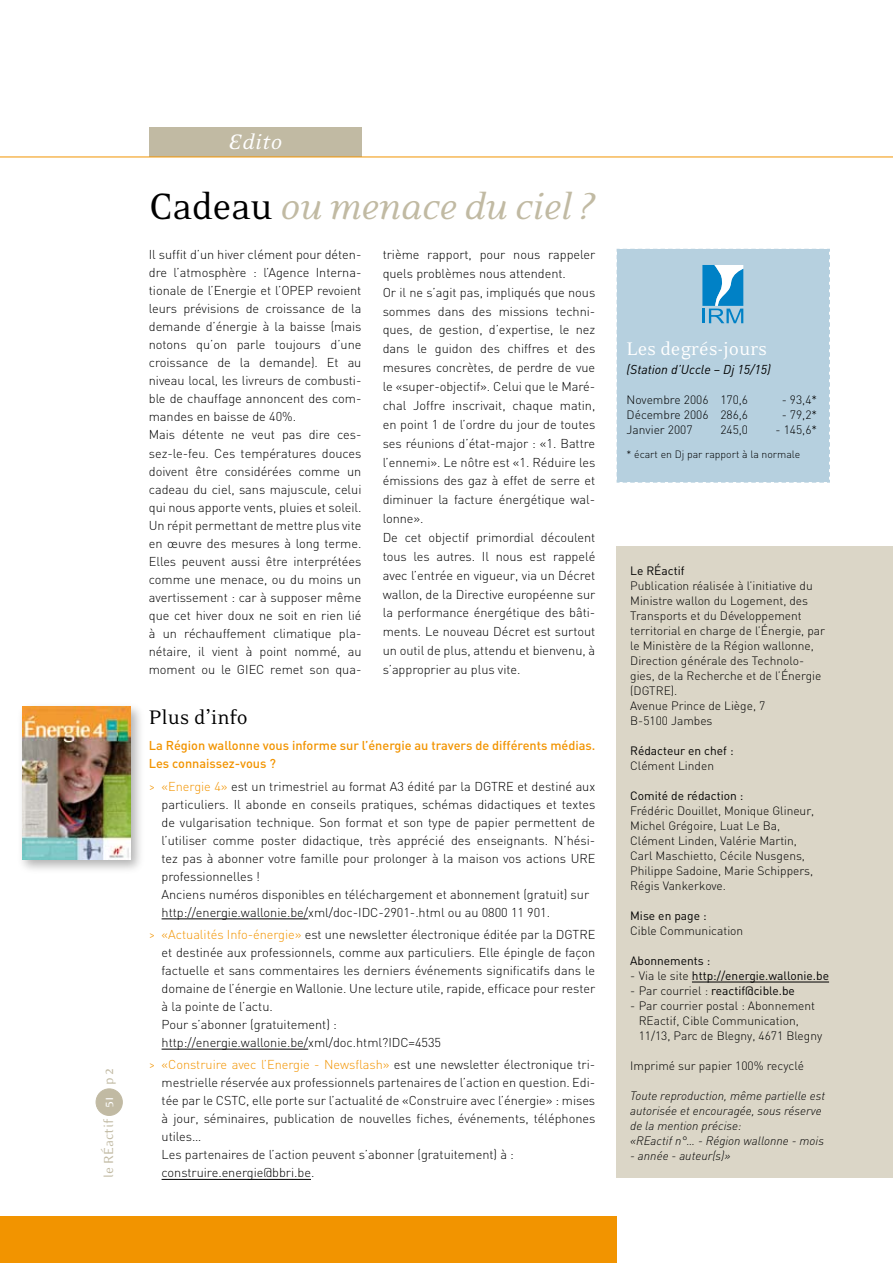
<style>
.page{position:relative;width:893px;height:1263px;background:#fff}
.page>*{position:absolute;margin:0;border:0;box-sizing:border-box;transform-origin:0 0}
.t1{font:italic 42px "Eidetic Neo";letter-spacing:-.015em;color:#c1baa3}
.t2{font:italic 24px "Eidetic Neo";letter-spacing:.015em;color:#fff}
.t3{font:22.5px "Eidetic Neo";color:#000}
.t4{font:21px "Eidetic Neo";color:#fff}
.t5{font:15px "Eidetic Modern";color:#c1baa3}
.t6{font:300 12.75px/18px "DIN";letter-spacing:-.005em;color:#000}
.t7{font:500 12.75px/18px "DIN";letter-spacing:-.005em;color:#f29400}
.t8{font:italic 12.75px "DIN";color:#000}
.t9{font:300 12px/15px "DIN";color:#000}
.t10{font:italic 300 12px/15px "DIN";color:#000}
.t11{font:12px "DIN";color:#000}
.t12{font:300 10.5px "DIN";color:#000}
.s1{color:#fff}
.s2{font-style:normal;color:#000}
.s3{color:#f29400}
.s4{font-weight:300}
</style>
<div class="page">
<div style="left:0;top:1216px;width:617px;height:47px;background:#f29400"></div>
<div style="left:149px;top:128px;width:212px;height:29px;background:#c1baa3"></div>
<div style="left:96px;top:1089px;width:26px;height:26px;background:#c1baa3;border-radius:50%"></div>
<div style="left:96px;top:1088px;width:27px;height:28px;border:1px solid #c1baa3;border-radius:50%"></div>
<hr style="left:0;top:157px;width:893px;height:1px;background:#f29400">
<div style="left:617px;top:249px;width:213px;height:234px;background:#b6d0df"></div>
<hr style="left:162px;top:918px;width:146px;height:1px;background:#000">
<hr style="left:162px;top:1049px;width:146px;height:1px;background:#000">
<hr style="left:162px;top:1179px;width:149px;height:1px;background:#000">
<div style="left:17px;top:701px;width:129px;height:173px;background:#000;opacity:.3"></div>
<img style="left:22px;top:707px;width:109px;height:153px">
<div style="left:617px;top:546px;width:276px;height:632px;background:#dbd6c7"></div>
<hr style="left:692px;top:982px;width:137px;height:1px;background:#000">
<p class="t5" style="left:101px;top:1178px;width:102px;rotate:-90deg">le RÉactif <span class="s1">51</span> p</p>
<h2 class="t2" style="left:228px;top:130px;width:55px">Edito</h2>
<h1 class="t1" style="left:149px;top:184px;width:446px"><span class="s2">Cadeau</span> ou menace du ciel ?</h1>
<p class="t6" style="left:149px;top:245px;width:214px">Il suffit d’un hiver clément pour déten&shy;dre l’atmosphère : l’Agence Interna&shy;tionale de l’Energie et l’OPEP revoient leurs prévisions de croissance de la demande d’énergie à la baisse (mais notons qu’on parle toujours d’une croissance de la demande). Et au niveau local, les livreurs de combusti&shy;ble de chauffage annoncent des com&shy;mandes en baisse de 40%.<br>Mais détente ne veut pas dire ces&shy;sez-le-feu. Ces températures douces doivent être considérées comme un cadeau du ciel, sans majuscule, celui qui nous apporte vents, pluies et soleil.<br>Un répit permettant de mettre plus vite en œuvre des mesures à long terme.<br>Elles peuvent aussi être interprétées comme une menace, ou du moins un avertissement : car à supposer même que cet hiver doux ne soit en rien lié à un réchauffement climatique pla&shy;nétaire, il vient à point nommé, au moment ou le GIEC remet son qua-</p>
<p class="t6" style="left:383px;top:245px;width:214px;line-height:18.9px">trième rapport, pour nous rappeler quels problèmes nous attendent.<br>Or il ne s’agit pas, impliqués que nous sommes dans des missions techni&shy;ques, de gestion, d’expertise, le nez dans le guidon des chiffres et des mesures concrètes, de perdre de vue le «super-objectif». Celui que le Maré&shy;chal Joffre inscrivait, chaque matin, en point 1 de l’ordre du jour de toutes ses réunions d’état-major : «1. Battre l’ennemi». Le nôtre est «1. Réduire les émissions des gaz à effet de serre et diminuer la facture énergétique wal&shy;lonne».<br>De cet objectif primordial découlent tous les autres. Il nous est rappelé avec l’entrée en vigueur, via un Décret wallon, de la Directive européenne sur la performance énergétique des bâti&shy;ments. Le nouveau Décret est surtout un outil de plus, attendu et bienvenu, à s’approprier au plus vite.</p>
<h3 class="t3" style="left:149px;top:706px;width:101px">Plus d’info</h3>
<p class="t7" style="left:149px;top:736px;width:448px">La Région wallonne vous informe sur l’énergie au travers de différents médias.<br>Les connaissez-vous ?</p>
<p class="t6" style="left:162px;top:777px;width:435px;text-indent:-13px"><span class="s3">&gt; «Energie 4»</span> est un trimestriel au format A3 édité par la DGTRE et destiné aux particuliers. Il abonde en conseils pratiques, schémas didactiques et textes de vulgarisation technique. Son format et son type de papier permettent de l’utiliser comme poster didactique, très apprécié des enseignants. N’hési&shy;tez pas à abonner votre famille pour prolonger à la maison vos actions URE professionnelles !<br>Anciens numéros disponibles en téléchargement et abonnement (gratuit) sur http://energie.wallonie.be/xml/doc-IDC-2901-.html ou au 0800 11 901.</p>
<p class="t6" style="left:162px;top:925px;width:435px;text-indent:-13px"><span class="s3">&gt; «Actualités Info-énergie»</span> est une newsletter électronique éditée par la DGTRE et destinée aux professionnels, comme aux particuliers. Elle épingle de façon factuelle et sans commentaires les derniers événements significatifs dans le domaine de l’énergie en Wallonie. Une lecture utile, rapide, efficace pour rester à la pointe de l’actu.<br>Pour s’abonner (gratuitement) : http://energie.wallonie.be/xml/doc.html?IDC=4535</p>
<p class="t6" style="left:162px;top:1055px;width:435px;text-indent:-13px"><span class="s3">&gt; «Construire avec l’Energie - Newsflash»</span> est une newsletter électronique tri&shy;mestrielle réservée aux professionnels partenaires de l’action en question. Edi&shy;tée par le CSTC, elle porte sur l’actualité de «Construire avec l’énergie» : mises à jour, séminaires, publication de nouvelles fiches, événements, téléphones utiles…<br>Les partenaires de l’action peuvent s’abonner (gratuitement) à : construire.energie@bbri.be.</p>
<h3 class="t4" style="left:627px;top:338px;width:142px">Les degrés-jours</h3>
<p class="t8" style="left:627px;top:362px;width:146px">(Station d’Uccle – Dj 15/15)</p>
<p class="t9" style="left:627px;top:392px;width:123px">Novembre 2006 170,6</p>
<p class="t9" style="left:782px;top:392px;width:37px">- 93,4*</p>
<p class="t9" style="left:627px;top:407px;width:123px">Décembre 2006 286,6</p>
<p class="t9" style="left:782px;top:407px;width:37px">- 79,2*</p>
<p class="t9" style="left:627px;top:422px;width:67px">Janvier 2007</p>
<p class="t9" style="left:720px;top:422px;width:29px">245,0</p>
<p class="t9" style="left:775px;top:422px;width:43px">- 145,6*</p>
<p class="t12" style="left:627px;top:447px;width:175px">* écart en Dj par rapport à la normale</p>
<p class="t11" style="left:630px;top:563px;width:56px">Le Réactif</p>
<p class="t9" style="left:630px;top:578px;width:196px">Publication réalisée à l’initiative du<br>Ministre wallon du Logement, des<br>Transports et du Développement territorial en charge de l’Énergie, par le Ministère de la Région wallonne,<br>Direction générale des Technolo&shy;gies, de la Recherche et de l’Énergie (DGTRE).<br>Avenue Prince de Liège, 7<br>B-5100 Jambes</p>
<p class="t11" style="left:630px;top:743px;width:105px">Rédacteur en chef :</p>
<p class="t9" style="left:630px;top:758px;width:85px">Clément Linden</p>
<p class="t11" style="left:630px;top:788px;width:115px">Comité de rédaction :</p>
<p class="t9" style="left:630px;top:803px;width:186px">Frédéric Douillet, Monique Glineur,<br>Michel Grégoire, Luat Le Ba,<br>Clément Linden, Valérie Martin,<br>Carl Maschietto, Cécile Nusgens,<br>Philippe Sadoine, Marie Schippers,<br>Régis Vankerkove.</p>
<p class="t11" style="left:630px;top:908px;width:78px">Mise en page :</p>
<p class="t9" style="left:630px;top:923px;width:115px">Cible Communication</p>
<p class="t11" style="left:630px;top:953px;width:82px">Abonnements :</p>
<p class="t11" style="left:630px;top:968px;width:200px"><span class="s4">- Via le site</span> http://energie.wallonie.be</p>
<p class="t11" style="left:630px;top:983px;width:166px"><span class="s4">- Par courriel :</span> reactif@cible.be</p>
<p class="t9" style="left:639px;top:998px;width:185px;text-indent:-8px">- Par courrier postal : Abonnement<br>REactif, Cible Communication,<br>11/13, Parc de Blegny, 4671 Blegny</p>
<p class="t9" style="left:630px;top:1058px;width:175px">Imprimé sur papier 100% recyclé</p>
<p class="t10" style="left:630px;top:1088px;width:196px">Toute reproduction, même partielle est autorisée et encouragée, sous réserve de la mention précise:<br>«REactif n°… - Région wallonne - mois</p>
<p class="t10" style="left:630px;top:1148px;width:102px">- année - auteur(s)»</p>
</div>
